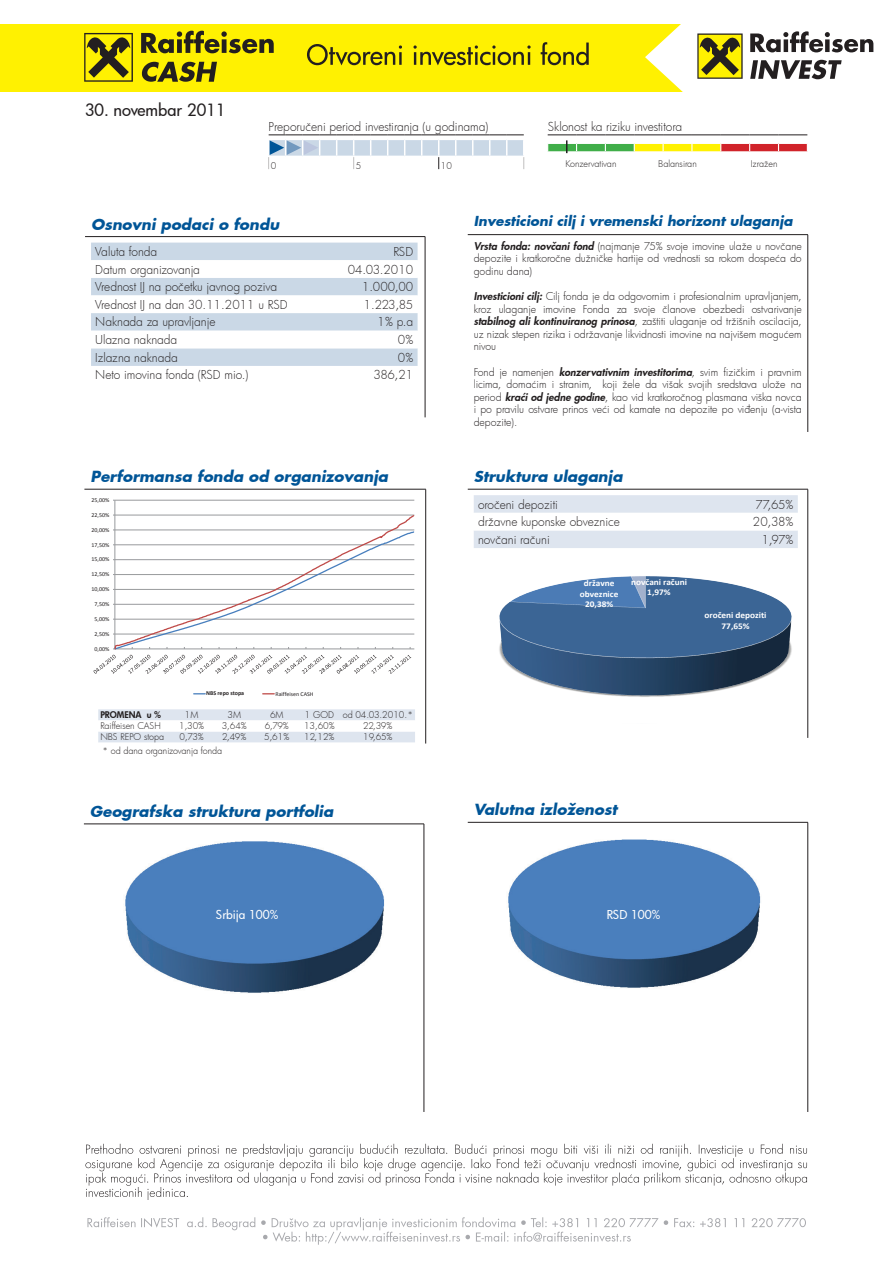
<style>
.page{position:relative;width:893px;height:1263px;background:#fff}
.page>*{position:absolute;margin:0;border:0;box-sizing:border-box;transform-origin:0 0}
.t1{font:500 16.5px "Futura";color:#231f20}
.t2{font:italic 700 15px "Futura CE";color:#005597}
.t3{font:italic 700 13.5px "Futura CE";color:#005597}
.t4{font:300 12px "Futura";letter-spacing:-.005em;color:#231f20}
.t5{font:500 12px "Futura";color:#fff}
.t6{font:300 10.5px/12.6px "Futura";color:#231f20;text-align:justify}
.t7{font:300 9px "Futura";color:#231f20}
.t8{font:800 9px "Futura";letter-spacing:-.005em;color:#231f20}
.t9{font:700 8.85px/10.6px "Calibri";color:#fff;text-align:center;scale:1.06 1}
.t10{font:700 8.7px "Calibri";color:#fff;scale:1.06 1}
.t11{font:6px "Calibri";color:#231f20}
.t12{font:700 6px "Calibri";color:#231f20}
.s1{font-family:"Futura CE";font-weight:800;font-style:italic}
</style>
<div class="page">
<hr style="left:85px;top:236px;width:340px;height:1px;background:#231f20">
<hr style="left:425px;top:237px;width:1px;height:180px;background:#231f20">
<svg style="left:91px;top:243px;width:327px;height:123px"></svg>
<hr style="left:468px;top:234px;width:340px;height:1px;background:#231f20">
<hr style="left:807px;top:235px;width:1px;height:197px;background:#231f20">
<hr style="left:84px;top:489px;width:342px;height:1px;background:#231f20">
<hr style="left:425px;top:489px;width:1px;height:254px;background:#231f20">
<hr style="left:115px;top:500px;width:299px;height:1px;background:#989a9d">
<hr style="left:115px;top:500px;width:1px;height:149px;background:#989a9d">
<svg style="left:94px;top:514px;width:321px;height:160px"></svg>
<hr style="left:468px;top:822px;width:340px;height:1px;background:#231f20">
<hr style="left:807px;top:822px;width:1px;height:290px;background:#231f20">
<img style="left:508px;top:839px;width:253px;height:149px">
<hr style="left:84px;top:824px;width:340px;height:1px;background:#231f20">
<hr style="left:424px;top:824px;width:1px;height:288px;background:#231f20">
<img style="left:125px;top:841px;width:259px;height:152px">
<hr style="left:468px;top:489px;width:340px;height:1px;background:#231f20">
<hr style="left:807px;top:489px;width:1px;height:249px;background:#231f20">
<svg style="left:474px;top:495px;width:324px;height:53px"></svg>
<img style="left:499px;top:576px;width:293px;height:121px">
<svg style="left:85px;top:1144px;width:722px;height:56px"></svg>
<svg style="left:98px;top:709px;width:317px;height:34px"></svg>
<div style="left:0;top:24px;width:893px;height:67px;background:#fff101"></div>
<svg style="left:645px;top:24px;width:248px;height:252px"></svg>
<svg style="left:697px;top:33px;width:46px;height:46px"></svg>
<div style="left:699px;top:35px;width:42px;height:43px;background:#fff101"></div>
<svg style="left:700px;top:37px;width:40px;height:38px"></svg>
<svg style="left:750px;top:31px;width:123px;height:21px;background:#999798"></svg>
<svg style="left:750px;top:60px;width:92px;height:19px;background:#888686"></svg>
<svg style="left:87px;top:1217px;width:719px;height:28px"></svg>
<svg style="left:307px;top:42px;width:282px;height:23px"></svg>
<svg style="left:268px;top:135px;width:256px;height:34px"></svg>
<svg style="left:547px;top:135px;width:261px;height:18px"></svg>
<div style="left:84px;top:33px;width:49px;height:49px;background:#706915"></div>
<div style="left:85px;top:34px;width:47px;height:46px;background:#fff101"></div>
<svg style="left:87px;top:37px;width:43px;height:41px"></svg>
<svg style="left:141px;top:31px;width:133px;height:22px"></svg>
<svg style="left:142px;top:62px;width:75px;height:20px"></svg>
<h1 class="t1" style="left:85px;top:98px;width:142px">30. novembar 2011</h1>
<p class="t4" style="left:269px;top:118px;width:221px">Preporučeni period investiranja (u godinama)</p>
<p class="t7" style="left:271px;top:160px;width:7px">0</p>
<p class="t7" style="left:356px;top:160px;width:7px">5</p>
<p class="t7" style="left:441px;top:160px;width:13px">10</p>
<p class="t4" style="left:548px;top:118px;width:136px">Sklonost ka riziku investitora</p>
<p class="t7" style="left:565px;top:158px;width:52px">Konzervativan</p>
<p class="t7" style="left:658px;top:158px;width:40px">Balansiran</p>
<p class="t7" style="left:751px;top:158px;width:28px">Izražen</p>
<h2 class="t2" style="left:91px;top:213px;width:190px">Osnovni podaci o fondu</h2>
<p class="t4" style="left:95px;top:243px;width:63px">Valuta fonda</p>
<p class="t4" style="left:393px;top:243px;width:21px">RSD</p>
<p class="t4" style="left:95px;top:261px;width:106px">Datum organizovanja</p>
<p class="t4" style="left:348px;top:261px;width:67px">04.03.2010</p>
<p class="t4" style="left:95px;top:279px;width:183px">Vrednost IJ na početku javnog poziva</p>
<p class="t4" style="left:362px;top:279px;width:53px">1.000,00</p>
<p class="t4" style="left:95px;top:296px;width:194px">Vrednost IJ na dan 30.11.2011 u RSD</p>
<p class="t4" style="left:364px;top:296px;width:51px">1.223,85</p>
<p class="t4" style="left:95px;top:314px;width:122px">Naknada za upravljanje</p>
<p class="t4" style="left:378px;top:314px;width:37px">1% p.a</p>
<p class="t4" style="left:95px;top:332px;width:84px">Ulazna naknada</p>
<p class="t4" style="left:398px;top:332px;width:17px">0%</p>
<p class="t4" style="left:95px;top:349px;width:84px">Izlazna naknada</p>
<p class="t4" style="left:398px;top:349px;width:17px">0%</p>
<p class="t4" style="left:95px;top:367px;width:155px">Neto imovina fonda (RSD mio.)</p>
<p class="t4" style="left:374px;top:367px;width:41px">386,21</p>
<h2 class="t2" style="left:90px;top:465px;width:299px">Performansa fonda od organizovanja</h2>
<p class="t11" style="left:92px;top:496px;width:19px">25,00%</p>
<p class="t11" style="left:92px;top:511px;width:19px">22,50%</p>
<p class="t11" style="left:92px;top:526px;width:19px">20,00%</p>
<p class="t11" style="left:92px;top:541px;width:19px">17,50%</p>
<p class="t11" style="left:92px;top:556px;width:19px">15,00%</p>
<p class="t11" style="left:92px;top:570px;width:19px">12,50%</p>
<p class="t11" style="left:92px;top:585px;width:19px">10,00%</p>
<p class="t11" style="left:95px;top:600px;width:16px">7,50%</p>
<p class="t11" style="left:95px;top:615px;width:16px">5,00%</p>
<p class="t11" style="left:95px;top:630px;width:16px">2,50%</p>
<p class="t11" style="left:95px;top:645px;width:16px">0,00%</p>
<p class="t12" style="left:206px;top:689px;width:40px">NBS repo stopa</p>
<p class="t11" style="left:206px;top:690px;width:35px">NBS repo rate</p>
<p class="t11" style="left:275px;top:690px;width:40px">Raiffeisen CASH</p>
<p class="t8" style="left:100px;top:709px;width:62px">PROMENA u %</p>
<p class="t7" style="left:185px;top:709px;width:15px">1M</p>
<p class="t7" style="left:227px;top:709px;width:15px">3M</p>
<p class="t7" style="left:270px;top:709px;width:15px">6M</p>
<p class="t7" style="left:305px;top:709px;width:110px">1 GOD od 04.03.2010.*</p>
<p class="t7" style="left:100px;top:720px;width:62px">Raiffeisen CASH</p>
<p class="t7" style="left:179px;top:720px;width:27px">1,30%</p>
<p class="t7" style="left:222px;top:720px;width:27px">3,64%</p>
<p class="t7" style="left:265px;top:720px;width:26px">6,79%</p>
<p class="t7" style="left:304px;top:720px;width:32px">13,60%</p>
<p class="t7" style="left:363px;top:720px;width:31px">22,39%</p>
<p class="t7" style="left:100px;top:731px;width:65px">NBS REPO stopa</p>
<p class="t7" style="left:180px;top:731px;width:26px">0,73%</p>
<p class="t7" style="left:222px;top:731px;width:26px">2,49%</p>
<p class="t7" style="left:264px;top:731px;width:27px">5,61%</p>
<p class="t7" style="left:304px;top:731px;width:32px">12,12%</p>
<p class="t7" style="left:363px;top:731px;width:31px">19,65%</p>
<p class="t7" style="left:102px;top:744px;width:121px">* od dana organizovanja fonda</p>
<p class="t3" style="left:474px;top:211px;width:320px">Investicioni cilj i vremenski horizont ulaganja</p>
<p class="t6" style="left:474px;top:239px;width:329px"><span class="s1">Vrsta fonda: novčani fond</span> (najmanje 75% svoje imovine ulaže u novčane depozite i kratkoročne dužničke hartije od vrednosti sa rokom dospeća do godinu dana)</p>
<p class="t6" style="left:474px;top:290px;width:329px"><span class="s1">Investicioni cilj:</span> Cilj fonda je da odgovornim i profesionalnim upravljanjem, kroz ulaganje imovine Fonda za svoje članove obezbedi ostvarivanje <span class="s1">stabilnog ali kontinuiranog prinosa</span>, zaštiti ulaganje od tržišnih oscilacija, uz nizak stepen rizika i održavanje likvidnosti imovine na najvišem mogućem nivou</p>
<p class="t6" style="left:474px;top:365px;width:329px">Fond je namenjen <span class="s1">konzervativnim investitorima</span>, svim fizičkim i pravnim licima, domaćim i stranim, koji žele da višak svojih sredstava ulože na period <span class="s1">kraći od jedne godine</span>, kao vid kratkoročnog plasmana viška novca i po pravilu ostvare prinos veći od kamate na depozite po viđenju (a-vista depozite).</p>
<h2 class="t2" style="left:474px;top:465px;width:150px">Struktura ulaganja</h2>
<p class="t4" style="left:478px;top:496px;width:82px">oročeni depoziti</p>
<p class="t4" style="left:755px;top:496px;width:40px">77,65%</p>
<p class="t4" style="left:478px;top:514px;width:143px">državne kuponske obveznice</p>
<p class="t4" style="left:753px;top:514px;width:42px">20,38%</p>
<p class="t4" style="left:478px;top:531px;width:73px">novčani računi</p>
<p class="t4" style="left:762px;top:531px;width:33px">1,97%</p>
<p class="t9" style="left:580px;top:577px;width:38px">državne obveznice</p>
<p class="t10" style="left:585px;top:599px;width:28px">20,38%</p>
<p class="t9" style="left:631px;top:576px;width:54px">novčani računi</p>
<p class="t10" style="left:647px;top:587px;width:24px">1,97%</p>
<p class="t10" style="left:704px;top:610px;width:60px">oročeni depoziti</p>
<p class="t9" style="left:721px;top:620px;width:28px">77,65%</p>
<h2 class="t2" style="left:90px;top:800px;width:245px">Geografska struktura portfolia</h2>
<h2 class="t2" style="left:474px;top:798px;width:145px">Valutna izloženost</h2>
<p class="t5" style="left:216px;top:906px;width:64px">Srbija 100%</p>
<p class="t5" style="left:607px;top:906px;width:55px">RSD 100%</p>
</div>
